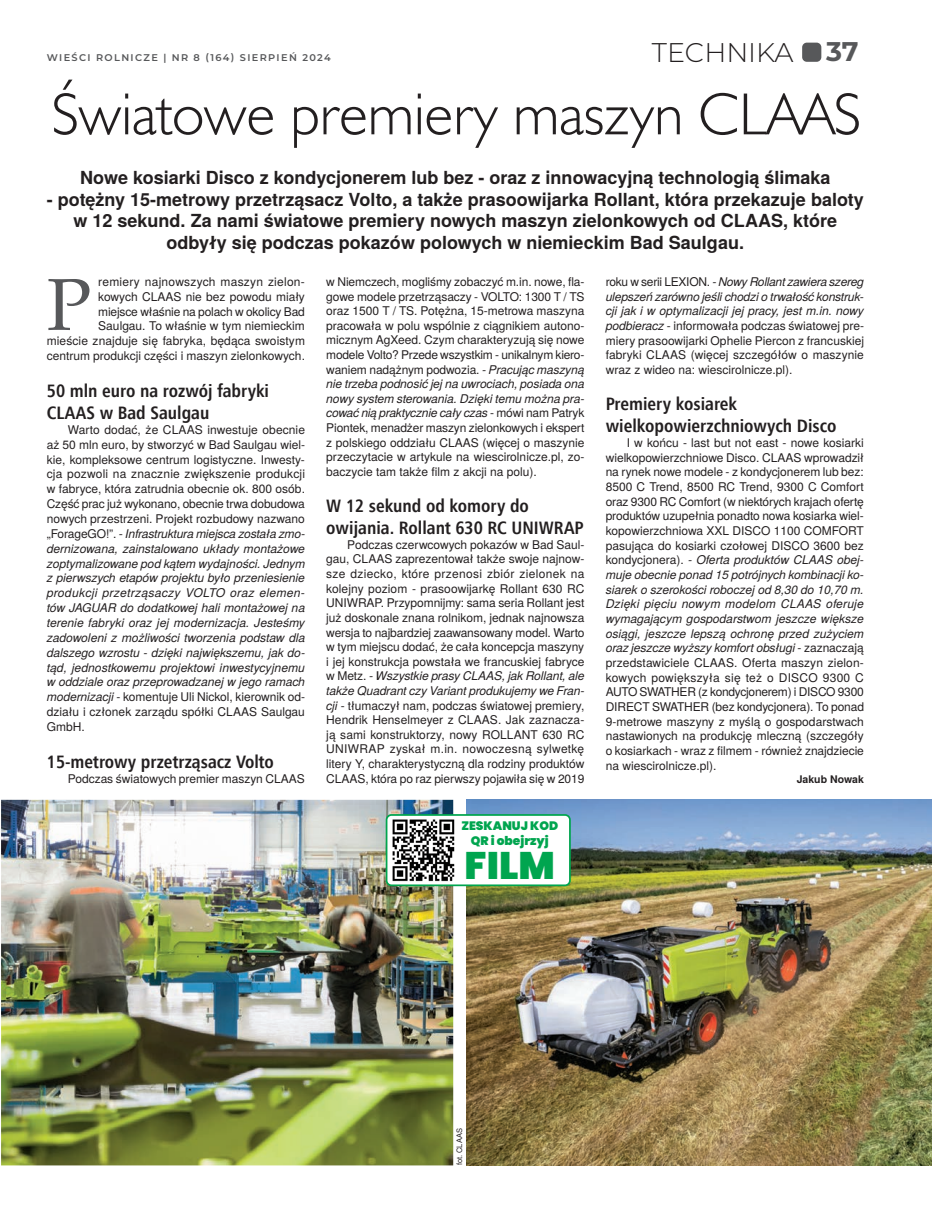
<style>
.page{position:relative;width:932px;height:1225px;background:#fff}
.page>*{position:absolute;margin:0;border:0;box-sizing:border-box;transform-origin:0 0}
.t1{font:73.5px "Te X Gyre Pagella";color:#57585a}
.t2{font:59.7px "Humanst 521 Lt EU";color:#231f20}
.t3{font:900 38.25px "Poppins";color:#00a54f}
.t4{font:300 27px "Montserrat";color:#231f20}
.t5{font:700 18px/21.6px "Te X Gyre Heros";color:#231f20;text-align:center}
.t6{font:700 18px/22px "Humnst 777 Cn EU";color:#231f20}
.t7{font:900 12.3px/14.7px "Poppins";color:#00a54f;text-align:center}
.t8{font:12px/14.5px "Te X Gyre Heros";color:#231f20;text-align:justify}
.t9{font:italic 12px/14.9px "Te X Gyre Heros";color:#231f20;text-align:justify}
.t10{font:700 10.5px "Te X Gyre Heros";color:#231f20}
.t11{font:600 9.75px "Montserrat";letter-spacing:.14em;color:#57585a}
.t12{font:7.5px "Te X Gyre Heros";color:#231f20}
.s1{font-weight:700;color:#57585a}
.s2{font-style:italic}
.s3{font-style:normal}
</style>
<div class="page">
<div style="left:801px;top:43px;width:20px;height:19px;background:#57585a;border-radius:5px"></div>
<img style="left:1px;top:800px;width:452px;height:365px">
<img style="left:466px;top:800px;width:465px;height:365px">
<div style="left:386px;top:815px;width:183px;height:70px;background:#fff;border-radius:5px"></div>
<div style="left:385px;top:814px;width:185px;height:72px;border:2px solid #00a54f;border-radius:5px"></div>
<img style="left:392px;top:819px;width:63px;height:63px">
<p class="t11" style="left:47px;top:51px;width:285px">WIEŚCI ROLNICZE | NR 8 (164) SIERPIEŃ 2024</p>
<h3 class="t4" style="left:651px;top:34px;width:208px">TECHNIKA <span class="s1">37</span></h3>
<h2 class="t2" style="left:51px;top:77px;width:810px">Światowe premiery maszyn CLAAS</h2>
<h3 class="t5" style="left:80px;top:166px;width:751px">Nowe kosiarki Disco z kondycjonerem lub bez - oraz z innowacyjną technologią ślimaka</h3>
<p class="t5" style="left:47px;top:187px;width:818px">- potężny 15-metrowy przetrząsacz Volto, a także prasoowijarka Rollant, która przekazuje baloty w 12 sekund. Za nami światowe premiery nowych maszyn zielonkowych od CLAAS, które odbyły się podczas pokazów polowych w niemieckim Bad Saulgau.</p>
<h1 class="t1" style="left:47px;top:249px;width:46px">P</h1>
<p class="t8" style="left:605px;top:273px;width:260px">roku w serii LEXION. <span class="s2">- Nowy Rollant zawiera szereg ulepszeń zarówno jeśli chodzi o trwałość konstruk&shy;cji jak i w optymalizacji jej pracy, jest m.in. nowy podbieracz</span> - informowała podczas światowej pre&shy;miery prasoowijarki Ophelie Piercon z francuskiej fabryki CLAAS (więcej szczegółów o maszynie wraz z wideo na: wiescirolnicze.pl).</p>
<h3 class="t6" style="left:605px;top:393px;width:232px">Premiery kosiarek wielkopowierzchniowych Disco</h3>
<p class="t8" style="left:605px;top:434px;width:260px;text-indent:21px">I w końcu - last but not east - nowe kosiarki wielkopowierzchniowe Disco. CLAAS wprowadził na rynek nowe modele - z kondycjonerem lub bez:<br>8500 C Trend, 8500 RC Trend, 9300 C Comfort oraz 9300 RC Comfort (w niektórych krajach ofertę produktów uzupełnia ponadto nowa kosiarka wiel&shy;kopowierzchniowa XXL DISCO 1100 COMFORT pasująca do kosiarki czołowej DISCO 3600 bez kondycjonera). <span class="s2">- Oferta produktów CLAAS obej&shy;muje obecnie ponad 15 potrójnych kombinacji ko&shy;siarek o szerokości roboczej od 8,30 do 10,70 m.<br>Dzięki pięciu nowym modelom CLAAS oferuje wymagającym gospodarstwom jeszcze większe osiągi, jeszcze lepszą ochronę przed zużyciem oraz jeszcze wyższy komfort obsługi</span> - zaznaczają przedstawiciele CLAAS. Oferta maszyn zielon&shy;kowych powiększyła się też o DISCO 9300 C AUTO SWATHER (z kondycjonerem) i DISCO 9300<br>DIRECT SWATHER (bez kondycjonera). To ponad 9-metrowe maszyny z myślą o gospodarstwach nastawionych na produkcję mleczną (szczegóły o kosiarkach - wraz z filmem - również znajdziecie na wiescirolnicze.pl).</p>
<p class="t10" style="left:796px;top:771px;width:69px">Jakub Nowak</p>
<p class="t8" style="left:326px;top:273px;width:260px">w Niemczech, mogliśmy zobaczyć m.in. nowe, fla&shy;gowe modele przetrząsaczy - VOLTO: 1300 T / TS oraz 1500 T / TS. Potężna, 15-metrowa maszyna pracowała w polu wspólnie z ciągnikiem autono&shy;micznym AgXeed. Czym charakteryzują się nowe modele Volto? Przede wszystkim - unikalnym kiero&shy;waniem nadążnym podwozia. <span class="s2">- Pracując maszyną nie trzeba podnosić jej na uwrociach, posiada ona nowy system sterowania. Dzięki temu można pra&shy;cować nią praktycznie cały czas</span> - mówi nam Patryk Piontek, menadżer maszyn zielonkowych i ekspert z polskiego oddziału CLAAS (więcej o maszynie przeczytacie w artykule na wiescirolnicze.pl, zo&shy;baczycie tam także film z akcji na polu).</p>
<h3 class="t6" style="left:326px;top:495px;width:259px">W 12 sekund od komory do owijania. Rollant 630 RC UNIWRAP</h3>
<p class="t8" style="left:326px;top:536px;width:260px;text-indent:21px">Podczas czerwcowych pokazów w Bad Saul&shy;gau, CLAAS zaprezentował także swoje najnow&shy;sze dziecko, które przenosi zbiór zielonek na kolejny poziom - prasoowijarkę Rollant 630 RC UNIWRAP. Przypomnijmy: sama seria Rollant jest już doskonale znana rolnikom, jednak najnowsza wersja to najbardziej zaawansowany model. Warto w tym miejscu dodać, że cała koncepcja maszyny i jej konstrukcja powstała we francuskiej fabryce w Metz. <span class="s2">- Wszystkie prasy CLAAS, jak Rollant, ale także Quadrant czy Variant produkujemy we Fran&shy;cji</span> - tłumaczył nam, podczas światowej premiery, Hendrik Henselmeyer z CLAAS. Jak zaznacza&shy;ją sami konstruktorzy, nowy ROLLANT 630 RC UNIWRAP zyskał m.in. nowoczesną sylwetkę litery Y, charakterystyczną dla rodziny produktów CLAAS, która po raz pierwszy pojawiła się w 2019</p>
<p class="t8" style="left:47px;top:273px;width:259px;text-align:right">remiery najnowszych maszyn zielon-<br>kowych CLAAS nie bez powodu miały<br>miejsce właśnie na polach w okolicy Bad<br>Saulgau. To właśnie w tym niemieckim<br>mieście znajduje się fabryka, będąca swoistym centrum produkcji części i maszyn zielonkowych.</p>
<h3 class="t6" style="left:47px;top:380px;width:223px">50 mln euro na rozwój fabryki<br>CLAAS w Bad Saulgau</h3>
<p class="t9" style="left:47px;top:421px;width:260px;text-indent:21px"><span class="s3">Warto dodać, że CLAAS inwestuje obecnie aż 50 mln euro, by stworzyć w Bad Saulgau wiel&shy;kie, kompleksowe centrum logistyczne. Inwesty&shy;cja pozwoli na znacznie zwiększenie produkcji w fabryce, która zatrudnia obecnie ok. 800 osób.<br>Część prac już wykonano, obecnie trwa dobudowa nowych przestrzeni. Projekt rozbudowy nazwano „ForageGO!”.</span> - Infrastruktura miejsca została zmo&shy;dernizowana, zainstalowano układy montażowe zoptymalizowane pod kątem wydajności. Jednym z pierwszych etapów projektu było przeniesienie produkcji przetrząsaczy VOLTO oraz elemen&shy;tów JAGUAR do dodatkowej hali montażowej na terenie fabryki oraz jej modernizacja. Jesteśmy zadowoleni z możliwości tworzenia podstaw dla dalszego wzrostu - dzięki największemu, jak do&shy;tąd, jednostkowemu projektowi inwestycyjnemu w oddziale oraz przeprowadzanej w jego ramach modernizacji <span class="s3">- komentuje Uli Nickol, kierownik od&shy;działu i członek zarządu spółki CLAAS Saulgau GmbH.</span></p>
<h3 class="t6" style="left:47px;top:750px;width:228px">15-metrowy przetrząsacz Volto</h3>
<p class="t8" style="left:68px;top:770px;width:238px">Podczas światowych premier maszyn CLAAS</p>
<p class="t7" style="left:461px;top:818px;width:98px">ZESKANUJ KOD<br>QR i obejrzyj</p>
<h3 class="t3" style="left:464px;top:843px;width:92px">FILM</h3>
<p class="t12" style="left:453px;top:1165px;width:39px;rotate:-90deg">fot. CLAAS</p>
</div>
